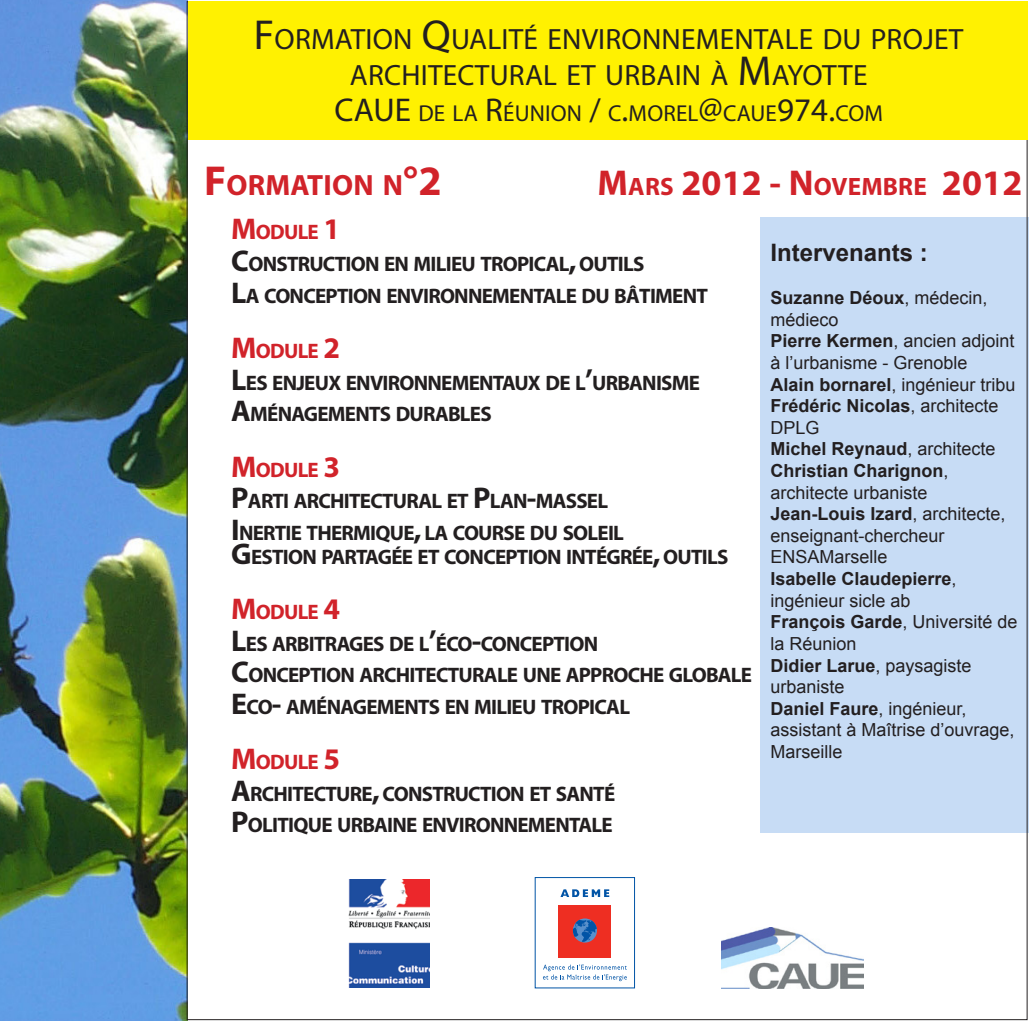
<style>
.page{position:relative;width:1029px;height:1021px;background:#fff}
.page>*{position:absolute;margin:0;border:0;box-sizing:border-box;transform-origin:0 0}
.t1{font:700 36px "Myriad";letter-spacing:.005em;color:#d1232a}
.t2{font:33px "Myriad";color:#231f20}
.t3{font:29.4px/36px "Myriad";letter-spacing:.005em;color:#231f20;text-align:center}
.t4{font:700 29.4px "Myriad";letter-spacing:.005em;color:#d1232a}
.t5{font:700 24px "Arial";color:#231f20}
.t6{font:23.1px "Myriad";letter-spacing:.005em;color:#231f20}
.t7{font:700 21px "Myriad";letter-spacing:-.035em;color:#231f20}
.t8{font:700 21px "Myriad";letter-spacing:-.035em;color:#d1232a}
.t9{font:18px/21.6px "Arial";color:#231f20}
.t10{font:700 18px/21.6px "Arial";color:#231f20}
.s1{font-size:42px}
.s2{font-size:33px}
.s3{font-size:25.2px}
.s4{font-size:30px}
.s5{font-weight:700}
.s6{font-weight:400}
</style>
<div class="page">
<div style="left:761px;top:217px;width:268px;height:615px;background:#c7dcf5"></div>
<img style="left:348px;top:879px;width:82px;height:108px">
<img style="left:0;top:0;width:187px;height:1020px">
<img style="left:722px;top:927px;width:142px;height:61px">
<div style="left:535px;top:877px;width:100px;height:111px;background:#fff;border:1px solid #0154a6"></div>
<div style="left:559px;top:904px;width:52px;height:53px;background:#ee2e22"></div>
<svg style="left:573px;top:918px;width:24px;height:24px"></svg>
<svg style="left:560px;top:889px;width:49px;height:8px"></svg>
<svg style="left:543px;top:964px;width:84px;height:17px"></svg>
<div style="left:187px;top:2px;width:840px;height:137px;background:#fff101"></div>
<p class="t3" style="left:254px;top:22px;width:711px"><span class="s1">F</span>ORMATION <span class="s1">Q</span>UALITÉ ENVIRONNEMENTALE DU PROJET<br>ARCHITECTURAL ET URBAIN À <span class="s1">M</span>AYOTTE</p>
<p class="t2" style="left:334px;top:93px;width:20px">CAUE</p>
<p class="t6" style="left:418px;top:101px;width:466px">DE LA <span class="s2">R</span>ÉUNION <span class="s2">/</span> C<span class="s2">.</span>MOREL<span class="s2">@</span>CAUE<span class="s2">974.</span>COM</p>
<p class="t4" style="left:204px;top:170px;width:239px"><span class="s1">F</span>ORMATION N<span class="s1">°2</span></p>
<p class="t1" style="left:598px;top:165px;width:426px">M<span class="s3">ARS</span> 2012 - N <span class="s3">OVEMBRE</span> 2012</p>
<p class="t8" style="left:231px;top:221px;width:110px"><span class="s4">M</span>ODULE <span class="s4">1</span></p>
<p class="t7" style="left:231px;top:253px;width:415px"><span class="s4">C</span>ONSTRUCTION EN MILIEU TROPICAL<span class="s4">,</span> OUTILS</p>
<p class="t7" style="left:231px;top:284px;width:478px"><span class="s4">L</span>A CONCEPTION ENVIRONNEMENTALE DU BÂTIMENT</p>
<p class="t8" style="left:231px;top:340px;width:110px"><span class="s4">M</span>ODULE <span class="s4">2</span></p>
<p class="t7" style="left:231px;top:371px;width:470px"><span class="s4">L</span>ES ENJEUX ENVIRONNEMENTAUX DE L<span class="s4">’</span>URBANISME</p>
<p class="t7" style="left:231px;top:403px;width:262px"><span class="s4">A</span>MÉNAGEMENTS DURABLES</p>
<p class="t8" style="left:231px;top:458px;width:110px"><span class="s4">M</span>ODULE <span class="s4">3</span></p>
<p class="t7" style="left:231px;top:490px;width:378px"><span class="s4">P</span>ARTI ARCHITECTURAL ET <span class="s4">P</span>LAN<span class="s4">-</span>MASSEL</p>
<p class="t7" style="left:231px;top:521px;width:394px"><span class="s4">I</span> NERTIE THERMIQUE<span class="s4">,</span> LA COURSE DU SOLEIL</p>
<p class="t7" style="left:231px;top:545px;width:499px"><span class="s4">G</span>ESTION PARTAGÉE ET CONCEPTION INTÉGRÉE<span class="s4">,</span> OUTILS</p>
<p class="t8" style="left:231px;top:601px;width:110px"><span class="s4">M</span>ODULE <span class="s4">4</span></p>
<p class="t7" style="left:231px;top:632px;width:368px"><span class="s4">L</span>ES ARBITRAGES DE L<span class="s4">’</span>ÉCO<span class="s4">-</span>CONCEPTION</p>
<p class="t7" style="left:231px;top:664px;width:522px"><span class="s4">C</span>ONCEPTION ARCHITECTURALE UNE APPROCHE GLOBALE</p>
<p class="t7" style="left:231px;top:695px;width:400px"><span class="s4">E</span>CO<span class="s4">-</span> AMÉNAGEMENTS EN MILIEU TROPICAL</p>
<p class="t8" style="left:231px;top:751px;width:110px"><span class="s4">M</span>ODULE <span class="s4">5</span></p>
<p class="t7" style="left:231px;top:782px;width:385px"><span class="s4">A</span>RCHITECTURE<span class="s4">,</span> CONSTRUCTION ET SANTÉ</p>
<p class="t7" style="left:231px;top:814px;width:383px"><span class="s4">P</span>OLITIQUE URBAINE ENVIRONNEMENTALE</p>
<p class="t5" style="left:770px;top:237px;width:159px">Intervenants :</p>
<p class="t9" style="left:770px;top:287px;width:219px"><span class="s5">Suzanne Déoux</span>, médecin, médieco</p>
<p class="t9" style="left:770px;top:330px;width:246px"><span class="s5">Pierre Kermen</span>, ancien adjoint à l’urbanisme - Grenoble</p>
<p class="t9" style="left:770px;top:373px;width:247px"><span class="s5">Alain bornarel</span>, ingénieur tribu</p>
<p class="t10" style="left:770px;top:395px;width:230px">Frédéric Nicolas<span class="s6">, architecte<br>DPLG</span></p>
<p class="t10" style="left:770px;top:439px;width:227px">Michel Reynaud<span class="s6">, architecte</span></p>
<p class="t9" style="left:770px;top:460px;width:180px"><span class="s5">Christian Charignon</span>, architecte urbaniste</p>
<p class="t9" style="left:770px;top:503px;width:237px"><span class="s5">Jean-Louis Izard</span>, architecte, enseignant-chercheur<br>ENSAMarselle</p>
<p class="t10" style="left:770px;top:568px;width:188px">Isabelle Claudepierre<span class="s6">, ingénieur sicle ab</span></p>
<p class="t9" style="left:770px;top:611px;width:249px"><span class="s5">François Garde</span>, Université de la Réunion</p>
<p class="t9" style="left:770px;top:654px;width:203px"><span class="s5">Didier Larue</span>, paysagiste urbaniste</p>
<p class="t9" style="left:770px;top:697px;width:246px"><span class="s5">Daniel Faure</span>, ingénieur, assistant à Maîtrise d’ouvrage,<br>Marseille</p>
</div>
